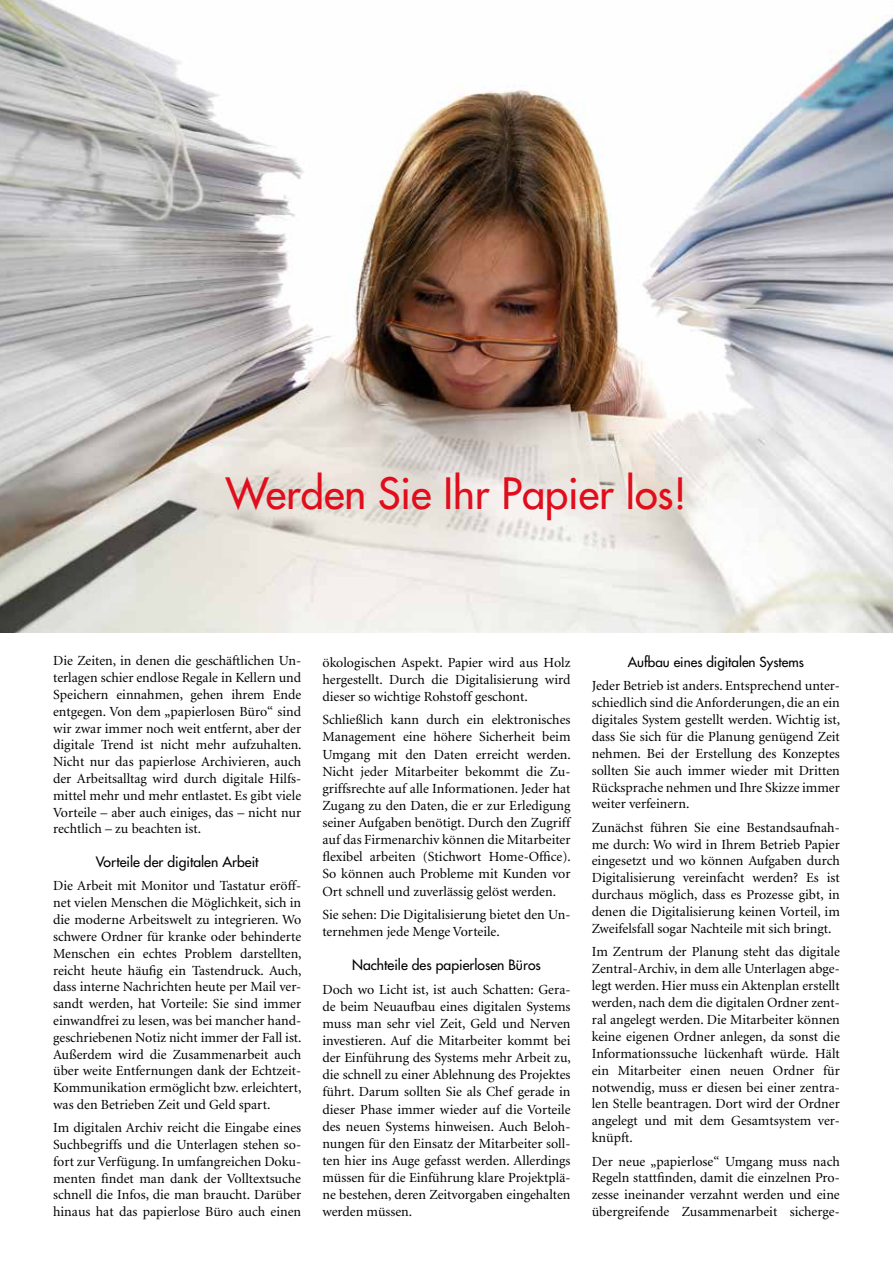
<style>
.page{position:relative;width:893px;height:1263px;background:#fff}
.page>*{position:absolute;margin:0;border:0;box-sizing:border-box;transform-origin:0 0}
.t1{font:42px "Futura LT";color:#e00d1c}
.t2{font:13.95px/16.8px "Minion LT";color:#000;text-align:justify}
.t3{font:13.95px "Futura LT";color:#000}
.t4{font:13.5px "Futura LT";color:#000}
</style>
<div class="page">
<img style="left:0;top:0;width:893px;height:632px">
<h1 class="t1" style="left:226px;top:466px;width:463px">Werden Sie Ihr Papier los!</h1>
<p class="t2" style="left:53px;top:653px;width:250px">Die Zeiten, in denen die geschäftlichen Un&shy;terlagen schier endlose Regale in Kellern und Speichern einnahmen, gehen ihrem Ende entgegen. Von dem „papierlosen Büro“ sind wir zwar immer noch weit entfernt, aber der digitale Trend ist nicht mehr aufzuhalten.<br>Nicht nur das papierlose Archivieren, auch der Arbeitsalltag wird durch digitale Hilfs&shy;mittel mehr und mehr entlastet. Es gibt viele Vorteile – aber auch einiges, das – nicht nur rechtlich – zu beachten ist.</p>
<p class="t3" style="left:96px;top:853px;width:164px">Vorteile der digitalen Arbeit</p>
<p class="t2" style="left:53px;top:878px;width:250px">Die Arbeit mit Monitor und Tastatur eröff&shy;net vielen Menschen die Möglichkeit, sich in die moderne Arbeitswelt zu integrieren. Wo schwere Ordner für kranke oder behinderte Menschen ein echtes Problem darstellten, reicht heute häufig ein Tastendruck. Auch, dass interne Nachrichten heute per Mail ver&shy;sandt werden, hat Vorteile: Sie sind immer einwandfrei zu lesen, was bei mancher hand&shy;geschriebenen Notiz nicht immer der Fall ist.<br>Außerdem wird die Zusammenarbeit auch über weite Entfernungen dank der Echtzeit-Kommunikation ermöglicht bzw. erleichtert, was den Betrieben Zeit und Geld spart.</p>
<p class="t2" style="left:53px;top:1120px;width:250px">Im digitalen Archiv reicht die Eingabe eines Suchbegriffs und die Unterlagen stehen so&shy;fort zur Verfügung. In umfangreichen Doku&shy;menten findet man dank der Volltextsuche schnell die Infos, die man braucht. Darüber hinaus hat das papierlose Büro auch einen</p>
<p class="t2" style="left:322px;top:654px;width:250px">ökologischen Aspekt. Papier wird aus Holz hergestellt. Durch die Digitalisierung wird dieser so wichtige Rohstoff geschont.</p>
<p class="t2" style="left:322px;top:712px;width:250px">Schließlich kann durch ein elektronisches Management eine höhere Sicherheit beim Umgang mit den Daten erreicht werden.<br>Nicht jeder Mitarbeiter bekommt die Zu&shy;griffsrechte auf alle Informationen. Jeder hat Zugang zu den Daten, die er zur Erledigung seiner Aufgaben benötigt. Durch den Zugriff auf das Firmenarchiv können die Mitarbeiter flexibel arbeiten (Stichwort Home-Office).<br>So können auch Probleme mit Kunden vor Ort schnell und zuverlässig gelöst werden.</p>
<p class="t2" style="left:322px;top:906px;width:250px">Sie sehen: Die Digitalisierung bietet den Un&shy;ternehmen jede Menge Vorteile.</p>
<p class="t3" style="left:352px;top:956px;width:190px">Nachteile des papierlosen Büros</p>
<p class="t2" style="left:322px;top:981px;width:250px">Doch wo Licht ist, ist auch Schatten: Gera&shy;de beim Neuaufbau eines digitalen Systems muss man sehr viel Zeit, Geld und Nerven investieren. Auf die Mitarbeiter kommt bei der Einführung des Systems mehr Arbeit zu, die schnell zu einer Ablehnung des Projektes führt. Darum sollten Sie als Chef gerade in dieser Phase immer wieder auf die Vorteile des neuen Systems hinweisen. Auch Beloh&shy;nungen für den Einsatz der Mitarbeiter soll&shy;ten hier ins Auge gefasst werden. Allerdings müssen für die Einführung klare Projektplä&shy;ne bestehen, deren Zeitvorgaben eingehalten werden müssen.</p>
<p class="t4" style="left:628px;top:653px;width:178px">Aufbau eines digitalen Systems</p>
<p class="t2" style="left:592px;top:678px;width:250px">Jeder Betrieb ist anders. Entsprechend unter&shy;schiedlich sind die Anforderungen, die an ein digitales System gestellt werden. Wichtig ist, dass Sie sich für die Planung genügend Zeit nehmen. Bei der Erstellung des Konzeptes sollten Sie auch immer wieder mit Dritten Rücksprache nehmen und Ihre Skizze immer weiter verfeinern.</p>
<p class="t2" style="left:592px;top:819px;width:250px">Zunächst führen Sie eine Bestandsaufnah&shy;me durch: Wo wird in Ihrem Betrieb Papier eingesetzt und wo können Aufgaben durch Digitalisierung vereinfacht werden? Es ist durchaus möglich, dass es Prozesse gibt, in denen die Digitalisierung keinen Vorteil, im Zweifelsfall sogar Nachteile mit sich bringt.</p>
<p class="t2" style="left:592px;top:944px;width:250px">Im Zentrum der Planung steht das digitale Zentral-Archiv, in dem alle Unterlagen abge&shy;legt werden. Hier muss ein Aktenplan erstellt werden, nach dem die digitalen Ordner zent&shy;ral angelegt werden. Die Mitarbeiter können keine eigenen Ordner anlegen, da sonst die Informationssuche lückenhaft würde. Hält ein Mitarbeiter einen neuen Ordner für notwendig, muss er diesen bei einer zentra&shy;len Stelle beantragen. Dort wird der Ordner angelegt und mit dem Gesamtsystem ver&shy;knüpft.</p>
<p class="t2" style="left:592px;top:1153px;width:250px">Der neue „papierlose“ Umgang muss nach Regeln stattfinden, damit die einzelnen Pro&shy;zesse ineinander verzahnt werden und eine übergreifende Zusammenarbeit sicherge-</p>
</div>
